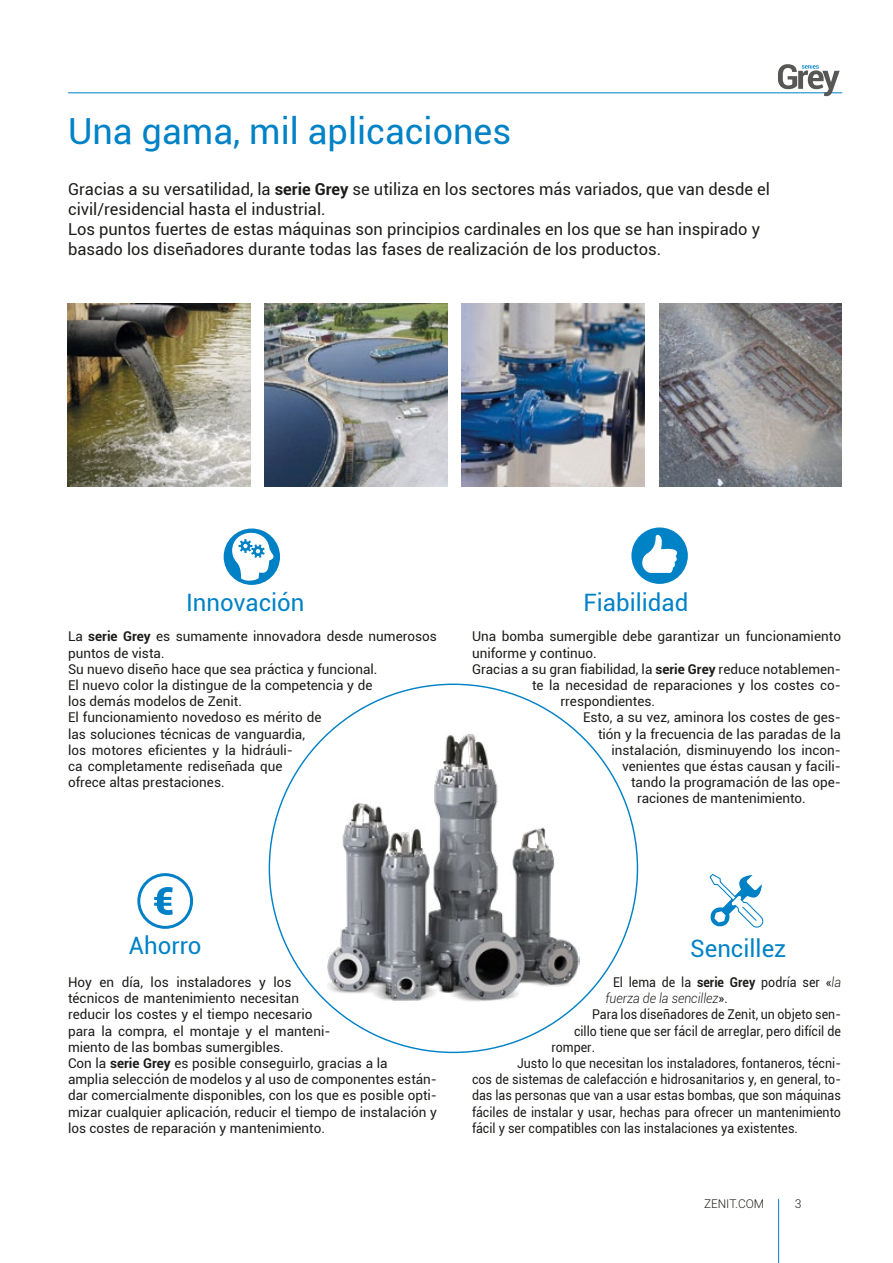
<style>
.page{position:relative;width:893px;height:1263px;background:#fff}
.page>*{position:absolute;margin:0;border:0;box-sizing:border-box;transform-origin:0 0}
.t1{font:36px "Roboto";color:#0082c7}
.t2{font:24px "Roboto";color:#0082c7}
.t3{font:16.5px/19.8px "Roboto";color:#1d1d1b}
.t4{font:13.5px/16.2px "Roboto";color:#1d1d1b}
.t5{font:13.5px/16.2px "Roboto";color:#1d1d1b;scale:.92 1}
.t6{font:300 12px "Roboto";color:#1d1d1b}
.s1{font-weight:700}
.s2{font-weight:300;font-style:italic}
</style>
<div class="page">
<hr style="left:778px;top:1199px;width:1px;height:64px;background:#0081c6">
<hr style="left:68px;top:92px;width:774px;height:1px;background:#0081c6">
<svg style="left:778px;top:64px;width:62px;height:32px"></svg>
<img style="left:327px;top:733px;width:253px;height:271px">
<svg style="left:137px;top:873px;width:56px;height:56px"></svg>
<svg style="left:709px;top:874px;width:55px;height:54px"></svg>
<img style="left:265px;top:304px;width:183px;height:183px">
<img style="left:462px;top:304px;width:183px;height:183px">
<img style="left:659px;top:304px;width:183px;height:182px">
<img style="left:68px;top:304px;width:183px;height:183px">
<svg style="left:223px;top:528px;width:57px;height:57px"></svg>
<svg style="left:631px;top:527px;width:57px;height:57px"></svg>
<p class="t1" style="left:68px;top:106px;width:445px">Una gama, mil aplicaciones</p>
<p class="t3" style="left:68px;top:179px;width:703px">Gracias a su versatilidad, la <span class="s1">serie Grey</span> se utiliza en los sectores más variados, que van desde el civil/residencial hasta el industrial.</p>
<p class="t3" style="left:68px;top:218px;width:693px">Los puntos fuertes de estas máquinas son principios cardinales en los que se han inspirado y basado los diseñadores durante todas las fases de realización de los productos.</p>
<p class="t2" style="left:186px;top:586px;width:120px">Innovación</p>
<p class="t2" style="left:584px;top:586px;width:106px">Fiabilidad</p>
<p class="t4" style="left:68px;top:628px;width:370px">La <span class="s1">serie Grey</span> es sumamente innovadora desde numerosos puntos de vista.</p>
<p class="t4" style="left:68px;top:660px;width:311px">Su nuevo diseño hace que sea práctica y funcional.</p>
<p class="t4" style="left:68px;top:677px;width:306px">El nuevo color la distingue de la competencia y de los demás modelos de Zenit.</p>
<p class="t4" style="left:68px;top:709px;width:255px">El funcionamiento novedoso es mérito de las soluciones técnicas de vanguardia, los motores eficientes y la hidráuli-<br>ca completamente rediseñada que ofrece altas prestaciones.</p>
<p class="t4" style="left:472px;top:628px;width:370px">Una bomba sumergible debe garantizar un funcionamiento uniforme y continuo.</p>
<p class="t4" style="left:472px;top:660px;width:371px">Gracias a su gran fiabilidad, la <span class="s1">serie Grey</span> reduce notablemen-</p>
<p class="t4" style="left:532px;top:677px;width:311px">te la necesidad de reparaciones y los costes co-</p>
<p class="t4" style="left:560px;top:693px;width:96px">rrespondientes.</p>
<p class="t4" style="left:583px;top:709px;width:260px">Esto, a su vez, aminora los costes de ges-</p>
<p class="t4" style="left:598px;top:725px;width:245px">tión y la frecuencia de las paradas de la</p>
<p class="t4" style="left:611px;top:741px;width:231px">instalación, disminuyendo los incon-</p>
<p class="t4" style="left:622px;top:758px;width:221px">venientes que éstas causan y facili-</p>
<p class="t4" style="left:631px;top:774px;width:212px">tando la programación de las ope-</p>
<p class="t4" style="left:637px;top:790px;width:170px">raciones de mantenimiento.</p>
<p class="t2" style="left:129px;top:929px;width:74px">Ahorro</p>
<p class="t2" style="left:690px;top:931px;width:98px">Sencillez</p>
<p class="t4" style="left:68px;top:973px;width:264px">Hoy en día, los instaladores y los técnicos de mantenimiento necesitan reducir los costes y el tiempo necesario para la compra, el montaje y el manteni&shy;miento de las bombas sumergibles.</p>
<p class="t4" style="left:68px;top:1054px;width:371px">Con la <span class="s1">serie Grey</span> es posible conseguirlo, gracias a la<br>amplia selección de modelos y al uso de componentes están&shy;dar comercialmente disponibles, con los que es posible opti&shy;mizar cualquier aplicación, reducir el tiempo de instalación y los costes de reparación y mantenimiento.</p>
<p class="t5" style="left:605px;top:973px;width:257px;text-indent:8px">El lema de la <span class="s1">serie Grey</span> podría ser «<span class="s2">la fuerza de la sencillez</span>».</p>
<p class="t5" style="left:592px;top:1006px;width:272px">Para los diseñadores de Zenit, un objeto sen-</p>
<p class="t5" style="left:574px;top:1022px;width:292px">cillo tiene que ser fácil de arreglar, pero difícil de</p>
<p class="t5" style="left:551px;top:1038px;width:49px">romper.</p>
<p class="t5" style="left:472px;top:1054px;width:403px;text-align:justify;text-indent:45px">Justo lo que necesitan los instaladores, fontaneros, técni&shy;cos de sistemas de calefacción e hidrosanitarios y, en general, to&shy;das las personas que van a usar estas bombas, que son máquinas fáciles de instalar y usar, hechas para ofrecer un mantenimiento fácil y ser compatibles con las instalaciones ya existentes.</p>
<p class="t6" style="left:704px;top:1195px;width:62px">ZENIT.COM</p>
<p class="t6" style="left:795px;top:1195px;width:8px">3</p>
</div>
